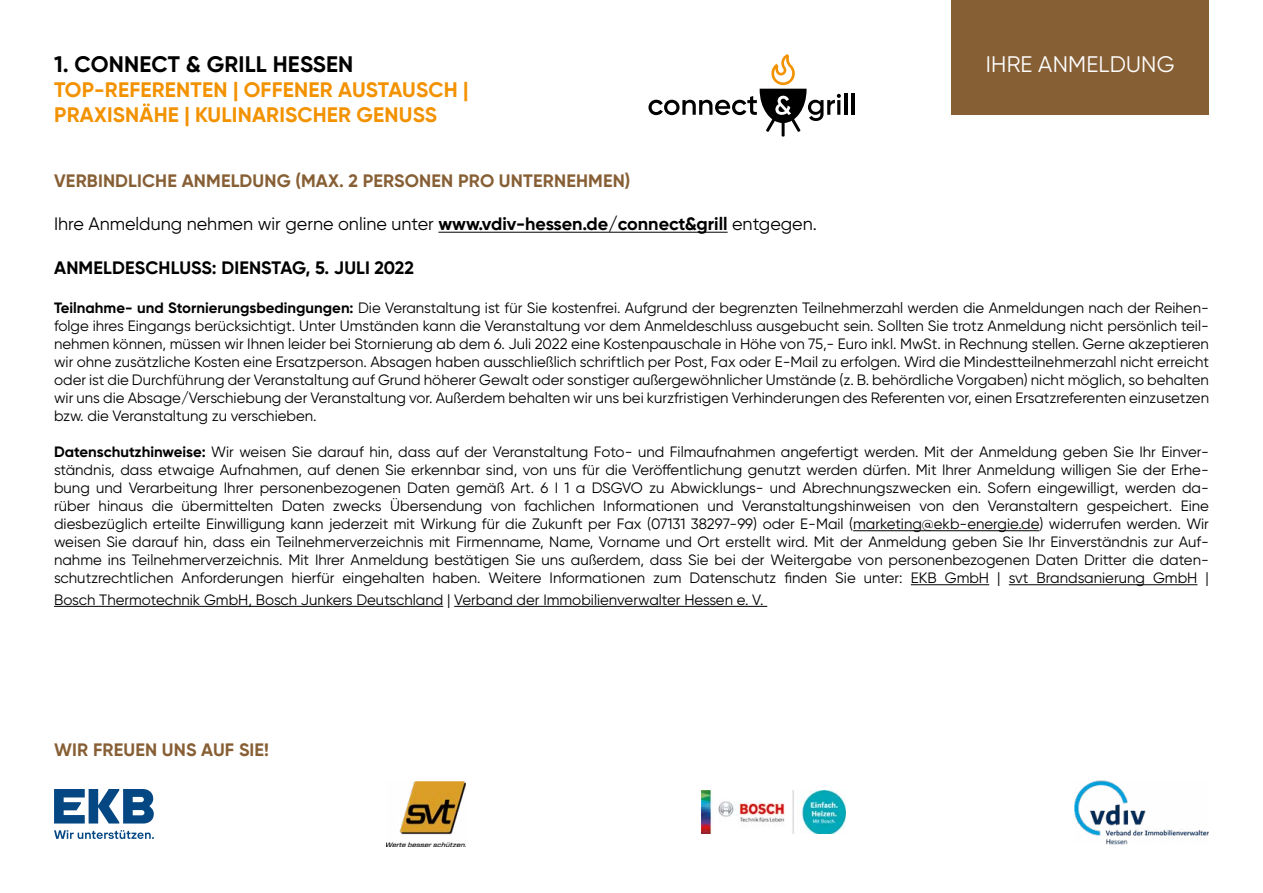
<style>
.page{position:relative;width:1263px;height:893px;background:#fff}
.page>*{position:absolute;margin:0;border:0;box-sizing:border-box;transform-origin:0 0}
.t1{font:700 22.5px "Gilroy";letter-spacing:.01em;color:#000}
.t2{font:22.5px "Gilroy";letter-spacing:.01em;color:#fff}
.t3{font:700 21px/25.2px "Gilroy";letter-spacing:.01em;color:#f39200}
.t4{font:18px "Gilroy";color:#000}
.t5{font:700 18px "Gilroy";letter-spacing:.01em;color:#875f35}
.t6{font:700 18px "Gilroy";letter-spacing:.01em;color:#000}
.t7{font:15px/18px "Gilroy";color:#000;text-align:justify}
.s1{font-weight:700}
</style>
<div class="page">
<div style="left:951px;top:0;width:258px;height:115px;background:#875f35"></div>
<hr style="left:438px;top:232px;width:290px;height:1px;background:#000">
<hr style="left:853px;top:530px;width:186px;height:1px;background:#000">
<hr style="left:911px;top:584px;width:78px;height:1px;background:#000">
<hr style="left:1009px;top:584px;width:188px;height:1px;background:#000">
<hr style="left:54px;top:606px;width:389px;height:1px;background:#000">
<hr style="left:454px;top:606px;width:313px;height:1px;background:#000">
<hr style="left:844px;top:93px;width:3px;height:22px;background:#000">
<hr style="left:851px;top:93px;width:3px;height:22px;background:#000">
<hr style="left:782px;top:122px;width:3px;height:15px;background:#000">
<svg style="left:648px;top:54px;width:193px;height:78px"></svg>
<img style="left:386px;top:782px;width:80px;height:64px">
<svg style="left:54px;top:830px;width:100px;height:9px"></svg>
<svg style="left:54px;top:789px;width:100px;height:34px"></svg>
<img style="left:701px;top:791px;width:144px;height:42px">
<img style="left:1074px;top:780px;width:135px;height:64px">
<h1 class="t1" style="left:54px;top:50px;width:301px">1. CONNECT &amp; GRILL HESSEN</h1>
<h2 class="t3" style="left:54px;top:77px;width:416px">TOP-REFERENTEN | OFFENER AUSTAUSCH |<br>PRAXISNÄHE | KULINARISCHER GENUSS</h2>
<h1 class="t2" style="left:986px;top:50px;width:190px">IHRE ANMELDUNG</h1>
<p class="t5" style="left:54px;top:170px;width:578px">VERBINDLICHE ANMELDUNG (MAX. 2 PERSONEN PRO UNTERNEHMEN)</p>
<p class="t4" style="left:54px;top:213px;width:764px">Ihre Anmeldung nehmen wir gerne online unter <span class="s1">www.vdiv-hessen.de/connect&amp;grill</span> entgegen.</p>
<p class="t6" style="left:54px;top:256px;width:361px">ANMELDESCHLUSS: DIENSTAG, 5. JULI 2022</p>
<p class="t7" style="left:54px;top:299px;width:1156px"><span class="s1">Teilnahme- und Stornierungsbedingungen:</span> Die Veranstaltung ist für Sie kostenfrei. Aufgrund der begrenzten Teilnehmerzahl werden die Anmeldungen nach der Reihen&shy;folge ihres Eingangs berücksichtigt. Unter Umständen kann die Veranstaltung vor dem Anmeldeschluss ausgebucht sein. Sollten Sie trotz Anmeldung nicht persönlich teil&shy;nehmen können, müssen wir Ihnen leider bei Stornierung ab dem 6. Juli 2022 eine Kostenpauschale in Höhe von 75,- Euro inkl. MwSt. in Rechnung stellen. Gerne akzeptieren wir ohne zusätzliche Kosten eine Ersatzperson. Absagen haben ausschließlich schriftlich per Post, Fax oder E-Mail zu erfolgen. Wird die Mindestteilnehmerzahl nicht erreicht oder ist die Durchführung der Veranstaltung auf Grund höherer Gewalt oder sonstiger außergewöhnlicher Umstände (z. B. behördliche Vorgaben) nicht möglich, so behalten wir uns die Absage/Verschiebung der Veranstaltung vor. Außerdem behalten wir uns bei kurzfristigen Verhinderungen des Referenten vor, einen Ersatzreferenten einzusetzen bzw. die Veranstaltung zu verschieben.</p>
<p class="t7" style="left:54px;top:443px;width:1156px"><span class="s1">Datenschutzhinweise:</span> Wir weisen Sie darauf hin, dass auf der Veranstaltung Foto- und Filmaufnahmen angefertigt werden. Mit der Anmeldung geben Sie Ihr Einver&shy;ständnis, dass etwaige Aufnahmen, auf denen Sie erkennbar sind, von uns für die Veröffentlichung genutzt werden dürfen. Mit Ihrer Anmeldung willigen Sie der Erhe&shy;bung und Verarbeitung Ihrer personenbezogenen Daten gemäß Art. 6 I 1 a DSGVO zu Abwicklungs- und Abrechnungszwecken ein. Sofern eingewilligt, werden da&shy;rüber hinaus die übermittelten Daten zwecks Übersendung von fachlichen Informationen und Veranstaltungshinweisen von den Veranstaltern gespeichert. Eine diesbezüglich erteilte Einwilligung kann jederzeit mit Wirkung für die Zukunft per Fax (07131 38297-99) oder E-Mail (marketing@ekb-energie.de) widerrufen werden. Wir weisen Sie darauf hin, dass ein Teilnehmerverzeichnis mit Firmenname, Name, Vorname und Ort erstellt wird. Mit der Anmeldung geben Sie Ihr Einverständnis zur Auf&shy;nahme ins Teilnehmerverzeichnis. Mit Ihrer Anmeldung bestätigen Sie uns außerdem, dass Sie bei der Weitergabe von personenbezogenen Daten Dritter die daten&shy;schutzrechtlichen Anforderungen hierfür eingehalten haben. Weitere Informationen zum Datenschutz finden Sie unter: EKB GmbH | svt Brandsanierung GmbH |</p>
<p class="t7" style="left:54px;top:590px;width:711px">Bosch Thermotechnik GmbH, Bosch Junkers Deutschland | Verband der Immobilienverwalter Hessen e. V.</p>
<p class="t5" style="left:54px;top:738px;width:216px">WIR FREUEN UNS AUF SIE!</p>
</div>
